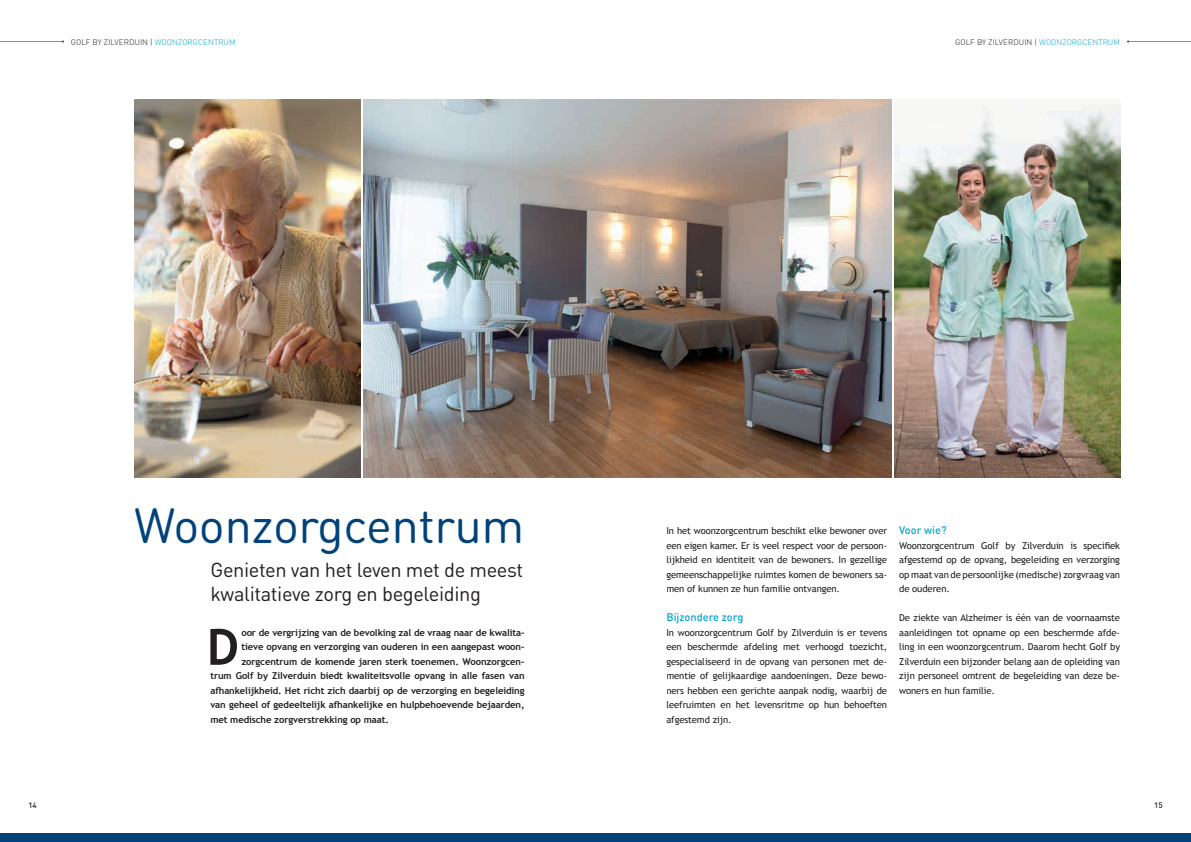
<style>
.page{position:relative;width:1191px;height:842px;background:#fff}
.page>*{position:absolute;margin:0;border:0;box-sizing:border-box;transform-origin:0 0}
.t1{font:700 50px "Trebuchet MS";color:#231f20}
.t2{font:48.7px "DIN Round Pro";letter-spacing:-.01em;color:#004279}
.t3{font:20px/24px "DIN Round Pro";letter-spacing:-.02em;color:#231f20}
.t4{font:500 11px "DIN Round Pro";color:#00a6cd}
.t5{font:9.5px/14.5px "Trebuchet MS";letter-spacing:-.01em;color:#231f20;text-align:justify}
.t6{font:700 9.5px "Trebuchet MS";letter-spacing:-.01em;color:#231f20}
.t7{font:300 8px "DIN Round Pro";letter-spacing:.005em;color:#231f20}
.t8{font:500 8px "DIN Round Pro";color:#231f20}
.s1{color:#00a6cd}
</style>
<div class="page">
<img style="left:363px;top:99px;width:528px;height:378px">
<img style="left:894px;top:105px;width:226px;height:372px">
<img style="left:135px;top:99px;width:225px;height:378px">
<svg style="left:0;top:41px;width:64px;height:2px"></svg>
<svg style="left:1127px;top:41px;width:64px;height:2px"></svg>
<div style="left:0;top:833px;width:1191px;height:9px;background:#004279"></div>
<p class="t7" style="left:71px;top:36px;width:166px">GOLF BY ZILVERDUIN | <span class="s1">WOONZORGCENTRUM</span></p>
<p class="t7" style="left:955px;top:36px;width:166px">GOLF BY ZILVERDUIN | <span class="s1">WOONZORGCENTRUM</span></p>
<h2 class="t2" style="left:134px;top:493px;width:392px">Woonzorgcentrum</h2>
<h3 class="t3" style="left:210px;top:557px;width:314px">Genieten van het leven met de meest kwalitatieve zorg en begeleiding</h3>
<h1 class="t1" style="left:207px;top:616px;width:34px">D</h1>
<p class="t6" style="left:241px;top:626px;width:285px">oor de vergrijzing van de bevolking zal de vraag naar de kwalita-</p>
<p class="t6" style="left:241px;top:641px;width:285px">tieve opvang en verzorging van ouderen in een aangepast woon-</p>
<p class="t6" style="left:241px;top:655px;width:285px">zorgcentrum de komende jaren sterk toenemen. Woonzorgcen-</p>
<p class="t6" style="left:210px;top:670px;width:316px">trum Golf by Zilverduin biedt kwaliteitsvolle opvang in alle fasen van</p>
<p class="t6" style="left:210px;top:684px;width:316px">afhankelijkheid. Het richt zich daarbij op de verzorging en begeleiding</p>
<p class="t6" style="left:210px;top:699px;width:316px">van geheel of gedeeltelijk afhankelijke en hulpbehoevende bejaarden,</p>
<p class="t6" style="left:210px;top:713px;width:180px">met medische zorgverstrekking op maat.</p>
<p class="t5" style="left:666px;top:524px;width:222px">In het woonzorgcentrum beschikt elke bewoner over een eigen kamer. Er is veel respect voor de persoon&shy;lijkheid en identiteit van de bewoners. In gezellige gemeenschappelijke ruimtes komen de bewoners sa&shy;men of kunnen ze hun familie ontvangen.</p>
<p class="t4" style="left:666px;top:610px;width:79px">Bijzondere zorg</p>
<p class="t5" style="left:666px;top:625px;width:222px">In woonzorgcentrum Golf by Zilverduin is er tevens een beschermde afdeling met verhoogd toezicht, gespecialiseerd in de opvang van personen met de&shy;mentie of gelijkaardige aandoeningen. Deze bewo&shy;ners hebben een gerichte aanpak nodig, waarbij de leefruimten en het levensritme op hun behoeften afgestemd zijn.</p>
<p class="t4" style="left:899px;top:523px;width:49px">Voor wie?</p>
<p class="t5" style="left:899px;top:538px;width:222px">Woonzorgcentrum Golf by Zilverduin is specifiek afgestemd op de opvang, begeleiding en verzorging op maat van de persoonlijke (medische) zorgvraag van de ouderen.</p>
<p class="t5" style="left:899px;top:611px;width:222px">De ziekte van Alzheimer is één van de voornaamste aanleidingen tot opname op een beschermde afde&shy;ling in een woonzorgcentrum. Daarom hecht Golf by Zilverduin een bijzonder belang aan de opleiding van zijn personeel omtrent de begeleiding van deze be&shy;woners en hun familie.</p>
<p class="t8" style="left:28px;top:800px;width:10px">14</p>
<p class="t8" style="left:1154px;top:800px;width:10px">15</p>
</div>
